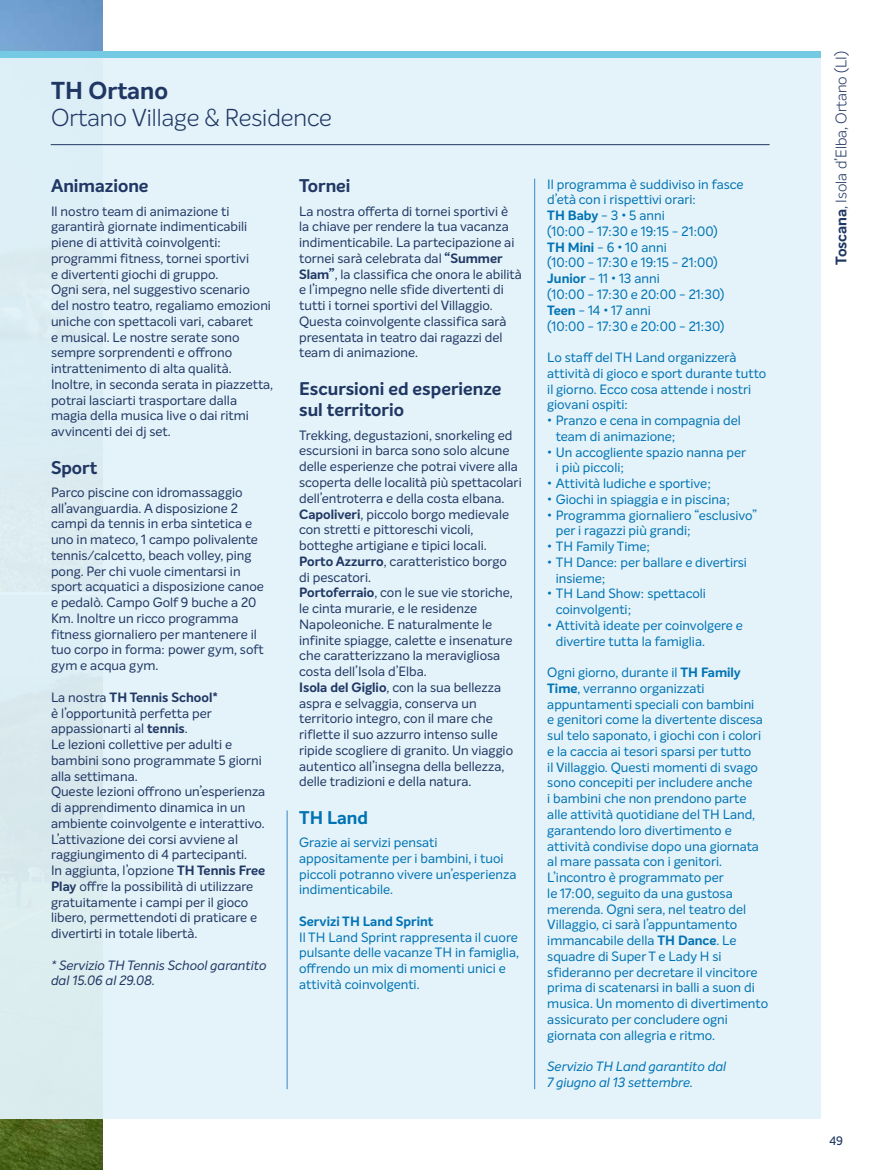
<style>
.page{position:relative;width:872px;height:1170px;background:#fff}
.page>*{position:absolute;margin:0;border:0;box-sizing:border-box;transform-origin:0 0}
.t1{font:300 24px "Intelo";color:#203764}
.t2{font:700 24px "Intelo";color:#203764}
.t3{font:700 18px/21.6px "Intelo";color:#203764}
.t4{font:700 18px "Intelo";color:#0072b4}
.t5{font:300 15px "Intelo";color:#203764}
.t6{font:13.2px/15.8px "Intelo";color:#203764}
.t7{font:13.2px/15.8px "Intelo";color:#0072b4}
.t8{font:italic 13.2px/15.8px "Intelo";color:#203764}
.t9{font:italic 13.2px/15.8px "Intelo";color:#0072b4}
.t10{font:700 13.2px "Intelo";color:#0072b4}
.t11{font:500 12px "Intelo";color:#203764}
.s1{font-weight:700}
</style>
<div class="page">
<img style="left:0;top:0;width:102px;height:51px">
<img style="left:0;top:1118px;width:102px;height:51px">
<div style="left:0;top:51px;width:821px;height:1067px;background:#e2f3f9"></div>
<div style="left:0;top:51px;width:821px;height:6px;background:#74c9e3"></div>
<hr style="left:51px;top:144px;width:718px;height:1px;background:#203764">
<hr style="left:287px;top:810px;width:1px;height:279px;background:#3887c4">
<hr style="left:534px;top:179px;width:1px;height:910px;background:#3887c4">
<h1 class="t2" style="left:51px;top:75px;width:118px">TH Ortano</h1>
<h1 class="t1" style="left:51px;top:103px;width:282px">Ortano Village &amp; Residence</h1>
<h2 class="t3" style="left:51px;top:176px;width:99px">Animazione</h2>
<p class="t6" style="left:51px;top:203px;width:224px">Il nostro team di animazione ti garantirà giornate indimenticabili piene di attività coinvolgenti: programmi fitness, tornei sportivi<br>e divertenti giochi di gruppo.<br>Ogni sera, nel suggestivo scenario<br>del nostro teatro, regaliamo emozioni uniche con spettacoli vari, cabaret<br>e musical. Le nostre serate sono sempre sorprendenti e offrono intrattenimento di alta qualità.<br>Inoltre, in seconda serata in piazzetta, potrai lasciarti trasportare dalla magia della musica live o dai ritmi avvincenti dei dj set.</p>
<h2 class="t3" style="left:51px;top:457px;width:48px">Sport</h2>
<p class="t6" style="left:51px;top:484px;width:214px">Parco piscine con idromassaggio all’avanguardia. A disposizione 2 campi da tennis in erba sintetica e uno in mateco, 1 campo polivalente tennis/calcetto, beach volley, ping pong. Per chi vuole cimentarsi in sport acquatici a disposizione canoe e pedalò. Campo Golf 9 buche a 20<br>Km. Inoltre un ricco programma fitness giornaliero per mantenere il tuo corpo in forma: power gym, soft gym e acqua gym.</p>
<p class="t6" style="left:51px;top:689px;width:216px">La nostra <span class="s1">TH Tennis School*<br></span>è l’opportunità perfetta per appassionarti al <span class="s1">tennis</span>.<br>Le lezioni collettive per adulti e bambini sono programmate 5 giorni alla settimana.<br>Queste lezioni offrono un’esperienza di apprendimento dinamica in un ambiente coinvolgente e interattivo.<br>L’attivazione dei corsi avviene al raggiungimento di 4 partecipanti.<br>In aggiunta, l’opzione <span class="s1">TH Tennis Free Play</span> offre la possibilità di utilizzare gratuitamente i campi per il gioco libero, permettendoti di praticare e divertirti in totale libertà.</p>
<p class="t8" style="left:51px;top:957px;width:217px">* Servizio TH Tennis School garantito dal 15.06 al 29.08.</p>
<h2 class="t3" style="left:299px;top:176px;width:53px">Tornei</h2>
<p class="t6" style="left:299px;top:203px;width:224px">La nostra offerta di tornei sportivi è<br>la chiave per rendere la tua vacanza indimenticabile. La partecipazione ai tornei sarà celebrata dal <span class="s1">“Summer Slam”</span>, la classifica che onora le abilità e l’impegno nelle sfide divertenti di tutti i tornei sportivi del Villaggio.<br>Questa coinvolgente classifica sarà presentata in teatro dai ragazzi del team di animazione.</p>
<h2 class="t3" style="left:299px;top:378px;width:204px">Escursioni ed esperienze sul territorio</h2>
<p class="t6" style="left:299px;top:427px;width:224px">Trekking, degustazioni, snorkeling ed escursioni in barca sono solo alcune delle esperienze che potrai vivere alla scoperta delle località più spettacolari dell’entroterra e della costa elbana.<br><span class="s1">Capoliveri</span>, piccolo borgo medievale con stretti e pittoreschi vicoli, botteghe artigiane e tipici locali.<br><span class="s1">Porto Azzurro</span>, caratteristico borgo<br>di pescatori.<br><span class="s1">Portoferraio</span>, con le sue vie storiche, le cinta murarie, e le residenze Napoleoniche. E naturalmente le infinite spiagge, calette e insenature che caratterizzano la meravigliosa costa dell’Isola d’Elba.<br><span class="s1">Isola del Giglio</span>, con la sua bellezza aspra e selvaggia, conserva un territorio integro, con il mare che riflette il suo azzurro intenso sulle ripide scogliere di granito. Un viaggio autentico all’insegna della bellezza, delle tradizioni e della natura.</p>
<h2 class="t4" style="left:299px;top:806px;width:70px">TH Land</h2>
<p class="t7" style="left:299px;top:834px;width:219px">Grazie ai servizi pensati appositamente per i bambini, i tuoi piccoli potranno vivere un’esperienza indimenticabile.</p>
<p class="t10" style="left:299px;top:912px;width:136px">Servizi TH Land Sprint</p>
<p class="t7" style="left:299px;top:929px;width:221px">Il TH Land Sprint rappresenta il cuore pulsante delle vacanze TH in famiglia, offrendo un mix di momenti unici e attività coinvolgenti.</p>
<p class="t7" style="left:547px;top:176px;width:198px">Il programma è suddiviso in fasce d’età con i rispettivi orari:<br><span class="s1">TH Baby</span> - 3 • 5 anni<br>(10:00 - 17:30 e 19:15 - 21:00)<br><span class="s1">TH Mini</span> - 6 • 10 anni<br>(10:00 - 17:30 e 19:15 - 21:00)<br><span class="s1">Junior</span> - 11 • 13 anni<br>(10:00 - 17:30 e 20:00 - 21:30)<br><span class="s1">Teen</span> - 14 • 17 anni<br>(10:00 - 17:30 e 20:00 - 21:30)</p>
<p class="t7" style="left:547px;top:349px;width:221px">Lo staff del TH Land organizzerà attività di gioco e sport durante tutto il giorno. Ecco cosa attende i nostri giovani ospiti:</p>
<p class="t7" style="left:556px;top:412px;width:186px;text-indent:-9px">• Pranzo e cena in compagnia del team di animazione;</p>
<p class="t7" style="left:556px;top:444px;width:192px;text-indent:-9px">• Un accogliente spazio nanna per i più piccoli;</p>
<p class="t7" style="left:547px;top:475px;width:165px">• Attività ludiche e sportive;</p>
<p class="t7" style="left:547px;top:491px;width:184px">• Giochi in spiaggia e in piscina;</p>
<p class="t7" style="left:556px;top:507px;width:203px;text-indent:-9px">• Programma giornaliero “esclusivo” per i ragazzi più grandi;</p>
<p class="t7" style="left:547px;top:538px;width:104px">• TH Family Time;</p>
<p class="t7" style="left:556px;top:554px;width:193px;text-indent:-9px">• TH Dance: per ballare e divertirsi insieme;</p>
<p class="t7" style="left:556px;top:585px;width:152px;text-indent:-9px">• TH Land Show: spettacoli coinvolgenti;</p>
<p class="t7" style="left:556px;top:617px;width:189px;text-indent:-9px">• Attività ideate per coinvolgere e divertire tutta la famiglia.</p>
<p class="t7" style="left:547px;top:664px;width:222px">Ogni giorno, durante il <span class="s1">TH Family Time</span>, verranno organizzati appuntamenti speciali con bambini<br>e genitori come la divertente discesa sul telo saponato, i giochi con i colori e la caccia ai tesori sparsi per tutto<br>il Villaggio. Questi momenti di svago sono concepiti per includere anche<br>i bambini che non prendono parte alle attività quotidiane del TH Land, garantendo loro divertimento e attività condivise dopo una giornata al mare passata con i genitori.<br>L’incontro è programmato per<br>le 17:00, seguito da una gustosa merenda. Ogni sera, nel teatro del Villaggio, ci sarà l’appuntamento immancabile della <span class="s1">TH Dance</span>. Le squadre di Super T e Lady H si sfideranno per decretare il vincitore prima di scatenarsi in balli a suon di musica. Un momento di divertimento assicurato per concludere ogni giornata con allegria e ritmo.</p>
<p class="t9" style="left:547px;top:1058px;width:180px">Servizio TH Land garantito dal<br>7 giugno al 13 settembre.</p>
<p class="t5" style="left:832px;top:264px;width:215px;rotate:-90deg"><span class="s1">Toscana</span>, Isola d’Elba, Ortano (LI)</p>
<p class="t11" style="left:829px;top:1132px;width:15px">49</p>
</div>
